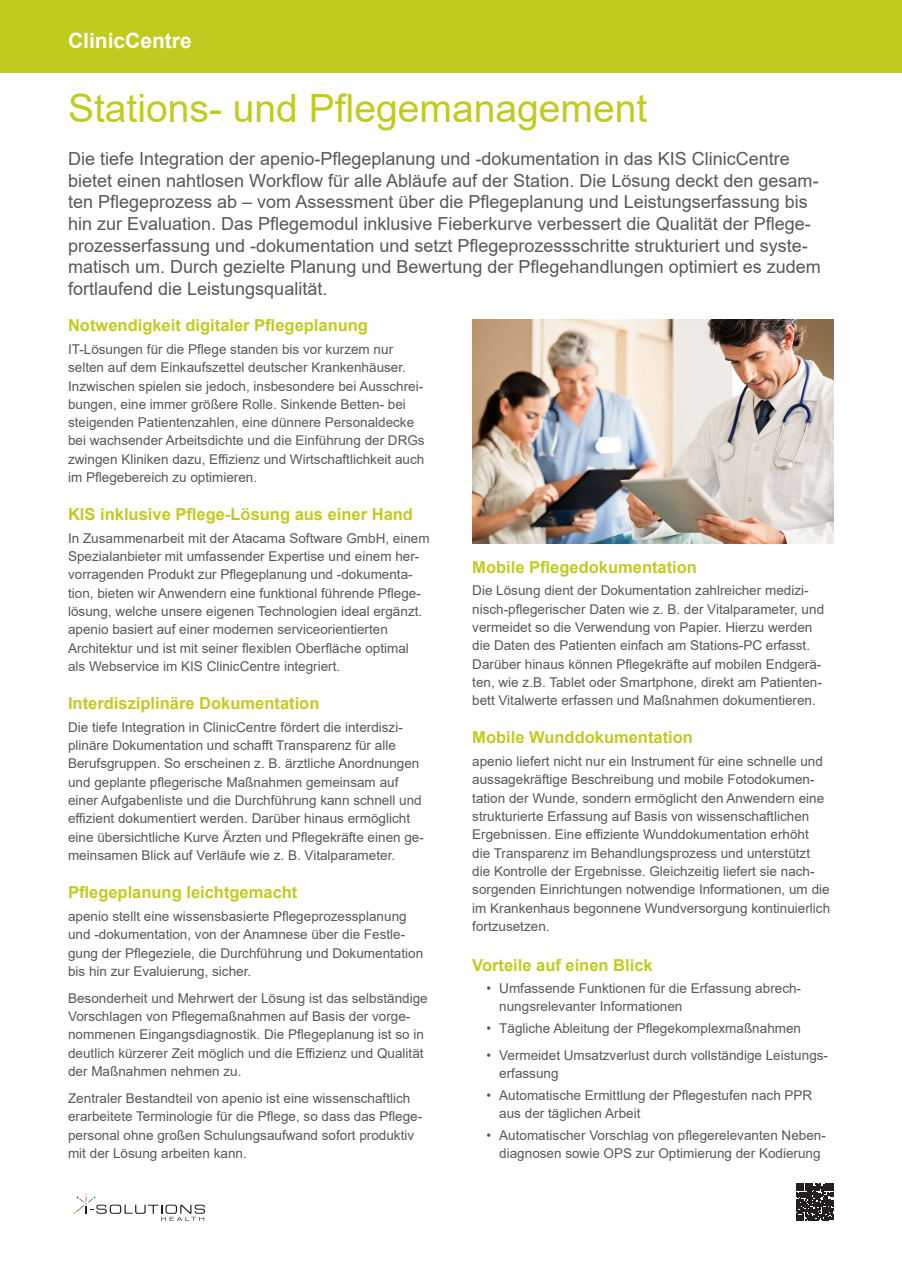
<style>
.page{position:relative;width:902px;height:1272px;background:#fff}
.page>*{position:absolute;margin:0;border:0;box-sizing:border-box;transform-origin:0 0}
.Produkttitel{font:39px "Arial";color:#c1cb1f}
.t1{font:700 21px "Arial";color:#fff}
.Einleitungstext{font:18px/21.6px "Arial";color:#57585a}
.Überschriften{font:700 16.5px "Arial";color:#c1cb1f}
.Text{font:700 16.5px "Arial";color:#c1cb1f}
.Text-2{font:13.5px/18.3px "Arial";color:#57585a}
</style>
<div class="page">
<div style="left:0;top:0;width:901px;height:72px;background:#c1cb1f"></div>
<svg style="left:74px;top:1193px;width:131px;height:27px"></svg>
<svg style="left:796px;top:1183px;width:37px;height:37px"></svg>
<img style="left:472px;top:319px;width:361px;height:224px">
<h2 class="t1" style="left:68px;top:26px;width:125px">ClinicCentre</h2>
<p class="Produkttitel" style="left:68px;top:81px;width:580px">Stations- und Pflegemanagement</p>
<p class="Einleitungstext" style="left:68px;top:148px;width:754px">Die tiefe Integration der apenio-Pflegeplanung und -dokumentation in das KIS ClinicCentre bietet einen nahtlosen Workflow für alle Abläufe auf der Station. Die Lösung deckt den gesam&shy;ten Pflegeprozess ab – vom Assessment über die Pflegeplanung und Leistungserfassung bis hin zur Evaluation. Das Pflegemodul inklusive Fieberkurve verbessert die Qualität der Pflege&shy;prozesserfassung und -dokumentation und setzt Pflegeprozessschritte strukturiert und syste&shy;matisch um. Durch gezielte Planung und Bewertung der Pflegehandlungen optimiert es zudem fortlaufend die Leistungsqualität.</p>
<p class="Überschriften" style="left:68px;top:313px;width:301px">Notwendigkeit digitaler Pflegeplanung</p>
<p class="Text-2" style="left:68px;top:340px;width:358px">IT-Lösungen für die Pflege standen bis vor kurzem nur selten auf dem Einkaufszettel deutscher Krankenhäuser.<br>Inzwischen spielen sie jedoch, insbesondere bei Ausschrei&shy;bungen, eine immer größere Rolle. Sinkende Betten- bei steigenden Patientenzahlen, eine dünnere Personaldecke bei wachsender Arbeitsdichte und die Einführung der DRGs zwingen Kliniken dazu, Effizienz und Wirtschaftlichkeit auch im Pflegebereich zu optimieren.</p>
<p class="Überschriften" style="left:68px;top:502px;width:346px">KIS inklusive Pflege-Lösung aus einer Hand</p>
<p class="Text-2" style="left:68px;top:528px;width:363px">In Zusammenarbeit mit der Atacama Software GmbH, einem Spezialanbieter mit umfassender Expertise und einem her&shy;vorragenden Produkt zur Pflegeplanung und -dokumenta&shy;tion, bieten wir Anwendern eine funktional führende Pflege&shy;lösung, welche unsere eigenen Technologien ideal ergänzt. apenio basiert auf einer modernen serviceorientierten Architektur und ist mit seiner flexiblen Oberfläche optimal<br>als Webservice im KIS ClinicCentre integriert.</p>
<p class="Text" style="left:68px;top:691px;width:253px">Interdisziplinäre Dokumentation</p>
<p class="Text-2" style="left:68px;top:717px;width:357px">Die tiefe Integration in ClinicCentre fördert die interdiszi&shy;plinäre Dokumentation und schafft Transparenz für alle Berufsgruppen. So erscheinen z. B. ärztliche Anordnungen und geplante pflegerische Maßnahmen gemeinsam auf einer Aufgabenliste und die Durchführung kann schnell und effizient dokumentiert werden. Darüber hinaus ermöglicht eine übersichtliche Kurve Ärzten und Pflegekräfte einen ge&shy;meinsamen Blick auf Verläufe wie z. B. Vitalparameter.</p>
<p class="Überschriften" style="left:68px;top:880px;width:231px">Pflegeplanung leichtgemacht</p>
<p class="Text-2" style="left:68px;top:906px;width:356px">apenio stellt eine wissensbasierte Pflegeprozessplanung und -dokumentation, von der Anamnese über die Festle&shy;gung der Pflegeziele, die Durchführung und Dokumentation bis hin zur Evaluierung, sicher.</p>
<p class="Text-2" style="left:68px;top:988px;width:361px">Besonderheit und Mehrwert der Lösung ist das selbständige Vorschlagen von Pflegemaßnahmen auf Basis der vorge&shy;nommenen Eingangsdiagnostik. Die Pflegeplanung ist so in deutlich kürzerer Zeit möglich und die Effizienz und Qualität der Maßnahmen nehmen zu.</p>
<p class="Text-2" style="left:68px;top:1089px;width:355px">Zentraler Bestandteil von apenio ist eine wissenschaftlich erarbeitete Terminologie für die Pflege, so dass das Pflege&shy;personal ohne großen Schulungsaufwand sofort produktiv mit der Lösung arbeiten kann.</p>
<p class="Text" style="left:472px;top:555px;width:226px">Mobile Pflegedokumentation</p>
<p class="Text-2" style="left:472px;top:581px;width:353px">Die Lösung dient der Dokumentation zahlreicher medizi&shy;nisch-pflegerischer Daten wie z. B. der Vitalparameter, und vermeidet so die Verwendung von Papier. Hierzu werden die Daten des Patienten einfach am Stations-PC erfasst.<br>Darüber hinaus können Pflegekräfte auf mobilen Endgerä&shy;ten, wie z.B. Tablet oder Smartphone, direkt am Patienten&shy;bett Vitalwerte erfassen und Maßnahmen dokumentieren.</p>
<p class="Überschriften" style="left:472px;top:725px;width:222px">Mobile Wunddokumentation</p>
<p class="Text-2" style="left:472px;top:752px;width:359px">apenio liefert nicht nur ein Instrument für eine schnelle und aussagekräftige Beschreibung und mobile Fotodokumen&shy;tation der Wunde, sondern ermöglicht den Anwendern eine strukturierte Erfassung auf Basis von wissenschaftlichen Ergebnissen. Eine effiziente Wunddokumentation erhöht die Transparenz im Behandlungsprozess und unterstützt die Kontrolle der Ergebnisse. Gleichzeitig liefert sie nach&shy;sorgenden Einrichtungen notwendige Informationen, um die im Krankenhaus begonnene Wundversorgung kontinuierlich fortzusetzen.</p>
<p class="Überschriften" style="left:472px;top:953px;width:182px">Vorteile auf einen Blick</p>
<p class="Text-2" style="left:499px;top:978px;width:303px;text-indent:-13px">• Umfassende Funktionen für die Erfassung abrech&shy;nungsrelevanter Informationen</p>
<p class="Text-2" style="left:486px;top:1019px;width:316px">• Tägliche Ableitung der Pflegekomplexmaßnahmen</p>
<p class="Text-2" style="left:499px;top:1045px;width:330px;text-indent:-13px">• Vermeidet Umsatzverlust durch vollständige Leistungs&shy;erfassung</p>
<p class="Text-2" style="left:499px;top:1086px;width:314px;text-indent:-13px">• Automatische Ermittlung der Pflegestufen nach PPR aus der täglichen Arbeit</p>
<p class="Text-2" style="left:486px;top:1126px;width:341px;text-align:center">• Automatischer Vorschlag von pflegerelevanten Neben&shy;diagnosen sowie OPS zur Optimierung der Kodierung</p>
</div>
